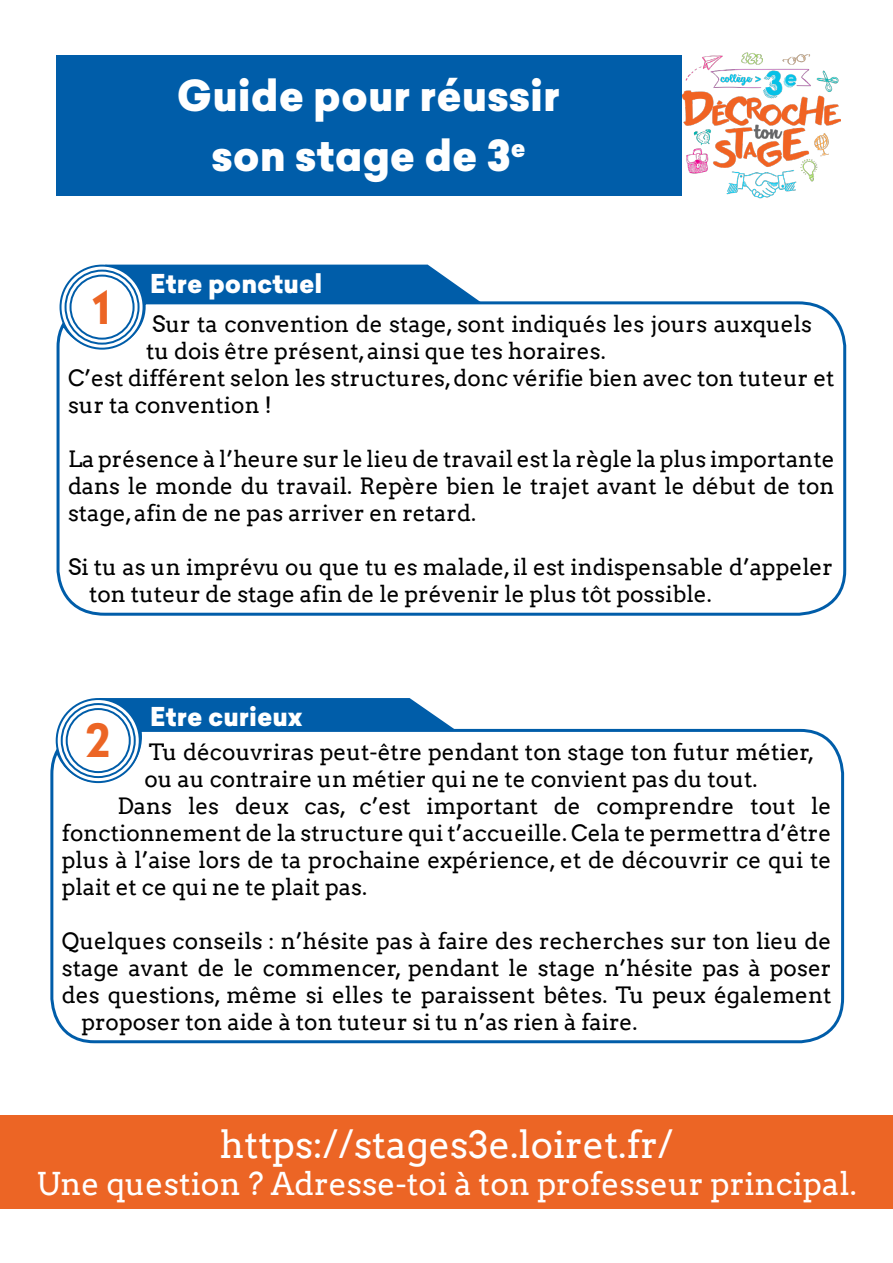
<style>
.page{position:relative;width:893px;height:1263px;background:#fff}
.page>*{position:absolute;margin:0;border:0;box-sizing:border-box;transform-origin:0 0}
.t1{font:700 45px "Celias";color:#ec6525}
.t2{font:900 42px/60px "Celias";color:#fff;text-align:center}
.t3{font:37.5px "Arvo";color:#fff}
.t4{font:31.5px "Arvo";color:#fff}
.t5{font:900 25.5px "Celias";color:#fff}
.t6{font:22.5px/27px "Arvo";color:#000;text-align:justify}
</style>
<div class="page">
<div style="left:56px;top:55px;width:625px;height:141px;background:#005da9"></div>
<svg style="left:109px;top:265px;width:369px;height:35px;background:#1268af"></svg>
<svg style="left:105px;top:698px;width:346px;height:29px;background:#1067ae"></svg>
<svg style="left:50px;top:727px;width:795px;height:317px"></svg>
<svg style="left:57px;top:699px;width:83px;height:83px"></svg>
<div style="left:56px;top:698px;width:85px;height:85px;border:2px solid #005da9;border-radius:50%"></div>
<div style="left:61px;top:703px;width:75px;height:75px;border:2px solid #005da9;border-radius:50%"></div>
<div style="left:66px;top:708px;width:65px;height:65px;border:2px solid #005da9;border-radius:50%"></div>
<svg style="left:56px;top:300px;width:791px;height:316px"></svg>
<svg style="left:61px;top:266px;width:83px;height:83px"></svg>
<div style="left:60px;top:265px;width:85px;height:85px;border:2px solid #005da9;border-radius:50%"></div>
<div style="left:65px;top:270px;width:75px;height:75px;border:2px solid #005da9;border-radius:50%"></div>
<div style="left:70px;top:275px;width:65px;height:65px;border:2px solid #005da9;border-radius:50%"></div>
<div style="left:0;top:1115px;width:893px;height:94px;background:#ec6525"></div>
<img style="left:682px;top:52px;width:158px;height:147px">
<h2 class="t2" style="left:177px;top:67px;width:385px">Guide pour réussir son stage de 3<sup>e</sup></h2>
<p class="t5" style="left:150px;top:265px;width:174px">Etre ponctuel</p>
<h1 class="t1" style="left:93px;top:275px;width:19px">1</h1>
<p class="t6" style="left:152px;top:311px;width:661px">Sur ta convention de stage, sont indiqués les jours auxquels</p>
<p class="t6" style="left:146px;top:338px;width:461px">tu dois être présent, ainsi que tes horaires.</p>
<p class="t6" style="left:68px;top:365px;width:768px">C’est différent selon les structures, donc vérifie bien avec ton tuteur et</p>
<p class="t6" style="left:68px;top:392px;width:206px">sur ta convention !</p>
<p class="t6" style="left:68px;top:446px;width:768px">La présence à l’heure sur le lieu de travail est la règle la plus importante dans le monde du travail. Repère bien le trajet avant le début de ton stage, afin de ne pas arriver en retard.</p>
<p class="t6" style="left:89px;top:554px;width:746px;text-indent:-21px">Si tu as un imprévu ou que tu es malade, il est indispensable d’appeler ton tuteur de stage afin de le prévenir le plus tôt possible.</p>
<p class="t5" style="left:150px;top:698px;width:154px">Etre curieux</p>
<p class="t6" style="left:149px;top:738px;width:667px">Tu découvriras peut-être pendant ton stage ton futur métier,</p>
<p class="t6" style="left:144px;top:765px;width:615px">ou au contraire un métier qui ne te convient pas du tout.</p>
<p class="t6" style="left:117px;top:792px;width:716px">Dans les deux cas, c’est important de comprendre tout le</p>
<p class="t6" style="left:62px;top:819px;width:771px">fonctionnement de la structure qui t’accueille. Cela te permettra d’être</p>
<p class="t6" style="left:62px;top:846px;width:771px">plus à l’aise lors de ta prochaine expérience, et de découvrir ce qui te</p>
<p class="t6" style="left:62px;top:873px;width:307px">plait et ce qui ne te plait pas.</p>
<p class="t6" style="left:62px;top:927px;width:771px">Quelques conseils : n’hésite pas à faire des recherches sur ton lieu de</p>
<p class="t6" style="left:62px;top:954px;width:771px">stage avant de le commencer, pendant le stage n’hésite pas à poser</p>
<p class="t6" style="left:62px;top:981px;width:771px">des questions, même si elles te paraissent bêtes. Tu peux également</p>
<p class="t6" style="left:81px;top:1008px;width:558px">proposer ton aide à ton tuteur si tu n’as rien à faire.</p>
<h1 class="t1" style="left:86px;top:709px;width:26px">2</h1>
<h3 class="t3" style="left:220px;top:1121px;width:455px">https://stages3e.loiret.fr/</h3>
<h3 class="t4" style="left:36px;top:1165px;width:822px">Une question ? Adresse-toi à ton professeur principal.</h3>
</div>
